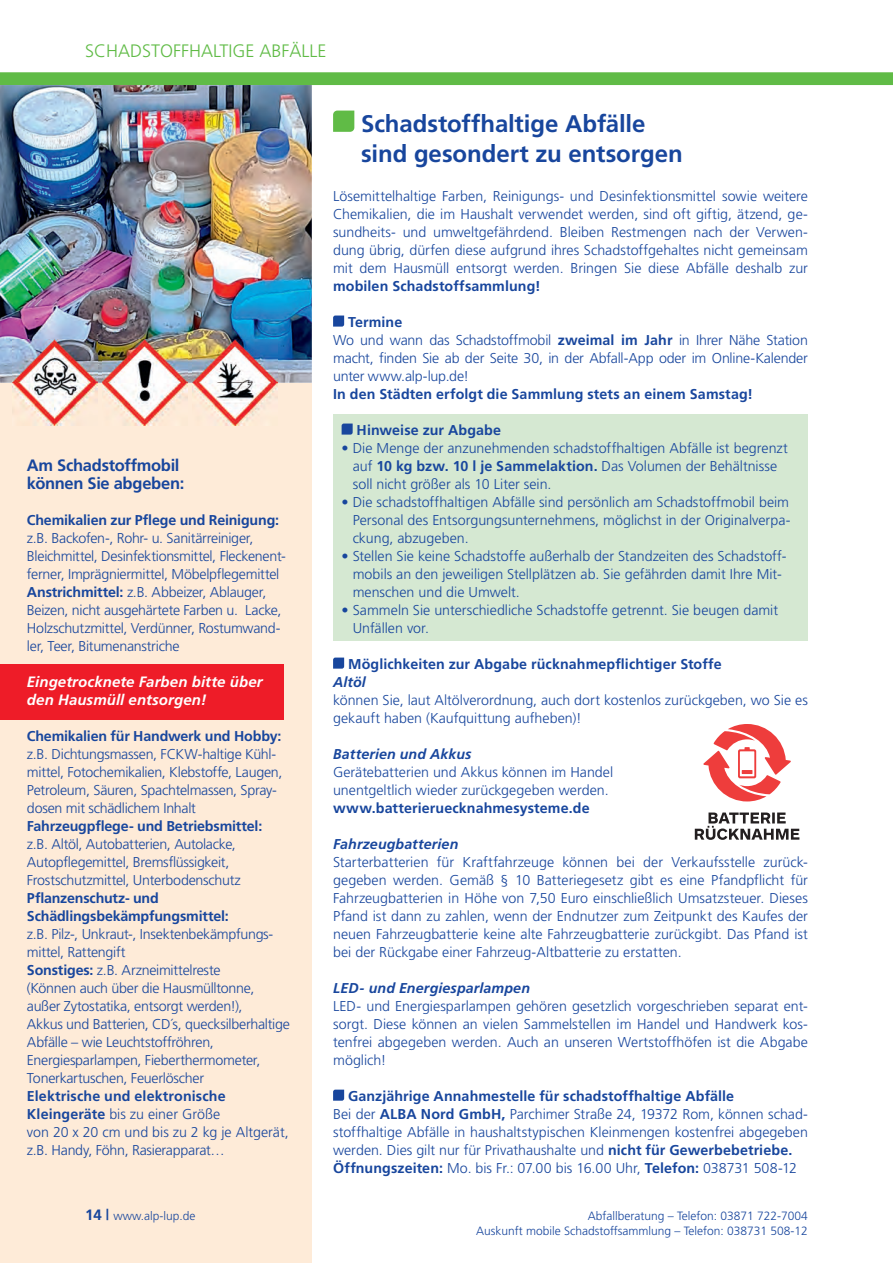
<style>
.page{position:relative;width:893px;height:1263px;background:#fff}
.page>*{position:absolute;margin:0;border:0;box-sizing:border-box;transform-origin:0 0}
.t1{font:700 24px/30px "Frutiger";letter-spacing:-.005em;color:#18469d}
.t2{font:300 18px "Frutiger";color:#60bb46}
.t3{font:700 16.5px/18px "Frutiger";letter-spacing:-.02em;color:#18469d}
.t4{font:italic 700 15px/18px "Frutiger";letter-spacing:.005em;color:#fff}
.t5{font:300 14.25px/18px "Frutiger";letter-spacing:-.005em;color:#18469d}
.t6{font:700 14.25px/18px "Frutiger";color:#18469d}
.t7{font:italic 700 14.25px "Frutiger";letter-spacing:.005em;color:#18469d}
.t8{font:300 12px/14.4px "Frutiger";color:#18469d;text-align:right}
.s1{font-weight:700}
.s2{font-weight:700;font-size:15px}
</style>
<div class="page">
<div style="left:0;top:72px;width:893px;height:13px;background:#60bb46"></div>
<div style="left:333px;top:415px;width:475px;height:226px;background:#d5e8d2"></div>
<div style="left:0;top:85px;width:312px;height:1178px;background:#feebd8"></div>
<svg style="left:333px;top:111px;width:21px;height:21px"></svg>
<img style="left:0;top:85px;width:312px;height:298px">
<svg style="left:333px;top:315px;width:11px;height:12px"></svg>
<svg style="left:342px;top:423px;width:11px;height:12px"></svg>
<svg style="left:333px;top:657px;width:11px;height:12px"></svg>
<svg style="left:333px;top:1089px;width:11px;height:12px"></svg>
<img style="left:12px;top:340px;width:86px;height:85px">
<img style="left:102px;top:340px;width:86px;height:85px">
<img style="left:192px;top:340px;width:86px;height:85px">
<svg style="left:695px;top:812px;width:104px;height:28px"></svg>
<svg style="left:703px;top:724px;width:88px;height:77px"></svg>
<div style="left:0;top:664px;width:284px;height:55px;background:#ee1c28"></div>
<p class="t2" style="left:85px;top:40px;width:243px">SCHADSTOFFHALTIGE ABFÄLLE</p>
<p class="t3" style="left:27px;top:456px;width:159px">Am Schadstoffmobil können Sie abgeben:</p>
<p class="t6" style="left:27px;top:510px;width:254px">Chemikalien zur Pflege und Reinigung:</p>
<p class="t5" style="left:27px;top:529px;width:260px">z.B. Backofen-, Rohr- u. Sanitärreiniger, Bleichmittel, Desinfektionsmittel, Fleckenent&shy;ferner, Imprägniermittel, Möbelpflegemittel <span class="s1">Anstrichmittel:</span> z.B. Abbeizer, Ablauger, Beizen, nicht ausgehärtete Farben u. Lacke, Holzschutzmittel, Verdünner, Rostumwand&shy;ler, Teer, Bitumenanstriche</p>
<p class="t4" style="left:27px;top:672px;width:237px">Eingetrocknete Farben bitte über den Hausmüll entsorgen!</p>
<p class="t6" style="left:27px;top:726px;width:256px">Chemikalien für Handwerk und Hobby:</p>
<p class="t5" style="left:27px;top:745px;width:257px">z.B. Dichtungsmassen, FCKW-haltige Kühl&shy;mittel, Fotochemikalien, Klebstoffe, Laugen, Petroleum, Säuren, Spachtelmassen, Spray&shy;dosen mit schädlichem Inhalt</p>
<p class="t6" style="left:27px;top:816px;width:237px">Fahrzeugpflege- und Betriebsmittel:</p>
<p class="t5" style="left:27px;top:835px;width:215px">z.B. Altöl, Autobatterien, Autolacke,<br>Autopflegemittel, Bremsflüssigkeit,<br>Frostschutzmittel, Unterbodenschutz</p>
<p class="t6" style="left:27px;top:888px;width:203px">Pflanzenschutz- und<br>Schädlingsbekämpfungsmittel:</p>
<p class="t5" style="left:27px;top:925px;width:265px">z.B. Pilz-, Unkraut-, Insektenbekämpfungs&shy;mittel, Rattengift<br><span class="s1">Sonstiges:</span> z.B. Arzneimittelreste<br>(Können auch über die Hausmülltonne, außer Zytostatika, entsorgt werden!),<br>Akkus und Batterien, CD´s, quecksilberhaltige Abfälle – wie Leuchtstoffröhren, Energiesparlampen, Fieberthermometer, Tonerkartuschen, Feuerlöscher</p>
<p class="t5" style="left:27px;top:1087px;width:263px"><span class="s1">Elektrische und elektronische Kleingeräte</span> bis zu einer Größe<br>von 20 x 20 cm und bis zu 2 kg je Altgerät, z.B. Handy, Föhn, Rasierapparat…</p>
<h1 class="t1" style="left:361px;top:108px;width:323px">Schadstoffhaltige Abfälle sind gesondert zu entsorgen</h1>
<p class="t5" style="left:333px;top:187px;width:476px;text-align:justify">Lösemittelhaltige Farben, Reinigungs- und Desinfektionsmittel sowie weitere Chemikalien, die im Haushalt verwendet werden, sind oft giftig, ätzend, ge&shy;sundheits- und umweltgefährdend. Bleiben Restmengen nach der Verwen&shy;dung übrig, dürfen diese aufgrund ihres Schadstoffgehaltes nicht gemeinsam mit dem Hausmüll entsorgt werden. Bringen Sie diese Abfälle deshalb zur</p>
<p class="t6" style="left:333px;top:276px;width:209px">mobilen Schadstoffsammlung!</p>
<p class="t5" style="left:333px;top:313px;width:476px;text-indent:15px"><span class="s1">Termine<br></span>Wo und wann das Schadstoffmobil <span class="s1">zweimal im Jahr</span> in Ihrer Nähe Station macht, finden Sie ab der Seite 30, in der Abfall-App oder im Online-Kalender unter www.alp-lup.de!</p>
<p class="t6" style="left:333px;top:384px;width:422px">In den Städten erfolgt die Sammlung stets an einem Samstag!</p>
<p class="t6" style="left:357px;top:420px;width:146px">Hinweise zur Abgabe</p>
<p class="t5" style="left:353px;top:439px;width:437px;text-indent:-11px">• Die Menge der anzunehmenden schadstoffhaltigen Abfälle ist begrenzt auf <span class="s1">10 kg bzw. 10 l je Sammelaktion.</span> Das Volumen der Behältnisse soll nicht größer als 10 Liter sein.</p>
<p class="t5" style="left:353px;top:493px;width:439px;text-align:justify;text-indent:-11px">• Die schadstoffhaltigen Abfälle sind persönlich am Schadstoffmobil beim Personal des Entsorgungsunternehmens, möglichst in der Originalverpa&shy;ckung, abzugeben.</p>
<p class="t5" style="left:353px;top:547px;width:435px;text-indent:-11px">• Stellen Sie keine Schadstoffe außerhalb der Standzeiten des Schadstoff&shy;mobils an den jeweiligen Stellplätzen ab. Sie gefährden damit Ihre Mit&shy;menschen und die Umwelt.</p>
<p class="t5" style="left:353px;top:601px;width:427px;text-indent:-11px">• Sammeln Sie unterschiedliche Schadstoffe getrennt. Sie beugen damit<br>Unfällen vor.</p>
<p class="t6" style="left:348px;top:654px;width:375px">Möglichkeiten zur Abgabe rücknahmepflichtiger Stoffe</p>
<p class="t7" style="left:333px;top:673px;width:34px">Altöl</p>
<p class="t5" style="left:333px;top:691px;width:476px">können Sie, laut Altölverordnung, auch dort kostenlos zurückgeben, wo Sie es gekauft haben (Kaufquittung aufheben)!</p>
<p class="t7" style="left:333px;top:745px;width:140px">Batterien und Akkus</p>
<p class="t5" style="left:333px;top:763px;width:282px">Gerätebatterien und Akkus können im Handel unentgeltlich wieder zurückgegeben werden.</p>
<p class="t6" style="left:333px;top:798px;width:258px">www.batterieruecknahmesysteme.de</p>
<p class="t7" style="left:333px;top:835px;width:127px">Fahrzeugbatterien</p>
<p class="t5" style="left:333px;top:853px;width:476px;text-align:justify">Starterbatterien für Kraftfahrzeuge können bei der Verkaufsstelle zurück&shy;gegeben werden. Gemäß § 10 Batteriegesetz gibt es eine Pfandpflicht für Fahrzeugbatterien in Höhe von 7,50 Euro einschließlich Umsatzsteuer. Dieses Pfand ist dann zu zahlen, wenn der Endnutzer zum Zeitpunkt des Kaufes der neuen Fahrzeugbatterie keine alte Fahrzeugbatterie zurückgibt. Das Pfand ist bei der Rückgabe einer Fahrzeug-Altbatterie zu erstatten.</p>
<p class="t7" style="left:333px;top:979px;width:198px">LED- und Energiesparlampen</p>
<p class="t5" style="left:333px;top:997px;width:476px;text-align:justify">LED- und Energiesparlampen gehören gesetzlich vorgeschrieben separat ent&shy;sorgt. Diese können an vielen Sammelstellen im Handel und Handwerk kos&shy;tenfrei abgegeben werden. Auch an unseren Wertstoffhöfen ist die Abgabe möglich!</p>
<p class="t5" style="left:333px;top:1087px;width:476px;text-indent:15px"><span class="s1">Ganzjährige Annahmestelle für schadstoffhaltige Abfälle<br></span>Bei der <span class="s1">ALBA Nord GmbH,</span> Parchimer Straße 24, 19372 Rom, können schad&shy;stoffhaltige Abfälle in haushaltstypischen Kleinmengen kostenfrei abgegeben werden. Dies gilt nur für Privathaushalte und <span class="s1">nicht für Gewerbebetriebe.<br>Öffnungszeiten:</span> Mo. bis Fr.: 07.00 bis 16.00 Uhr, <span class="s1">Telefon:</span> 038731 508-12</p>
<p class="t8" style="left:85px;top:1209px;width:112px"><span class="s2">14 |</span> www.alp-lup.de</p>
<p class="t8" style="left:476px;top:1209px;width:333px">Abfallberatung – Telefon: 03871 722-7004<br>Auskunft mobile Schadstoffsammlung – Telefon: 038731 508-12</p>
</div>
